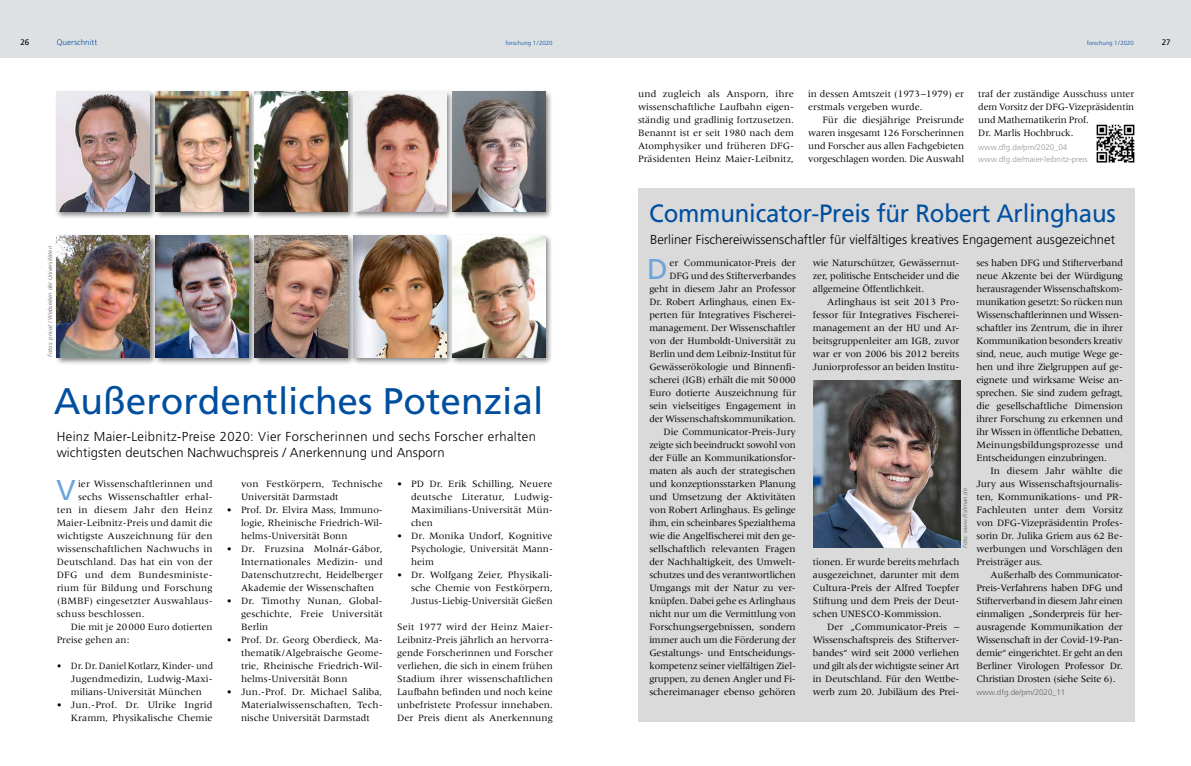
<style>
.page{position:relative;width:1191px;height:766px;background:#fff}
.page>*{position:absolute;margin:0;border:0;box-sizing:border-box;transform-origin:0 0}
.t1{font:37px "Frutiger LT Std";color:#004f9f}
.t2{font:28.6px "Frutiger LT Std";color:#6ca5da}
.t3{font:25px "Frutiger LT Std";letter-spacing:-.01em;color:#004f9f;scale:.96 1}
.t4{font:300 13px/16px "Frutiger LT Std";letter-spacing:.03em;color:#000}
.t5{font:300 13px "Frutiger LT Std";letter-spacing:.01em;color:#000}
.t6{font:10px/13px "Meridien LT Std";letter-spacing:-.01em;color:#000;text-align:justify}
.t7{font:10px/13px "Meridien LT Std";letter-spacing:.01em;color:#000}
.t8{font:10px/13px "Meridien LT Std";letter-spacing:-.01em;color:#000;scale:.96 1}
.t9{font:10px "Meridien LT Std";letter-spacing:.035em;color:#000}
.t10{font:10px "Meridien LT Std";letter-spacing:.02em;color:#000}
.t11{font:300 8px/12px "Frutiger LT Std";color:#91989c}
.t12{font:300 8px "Frutiger LT Std";color:#646363}
.t13{font:300 8px "Frutiger LT Std";letter-spacing:.01em;color:#004f9f}
.t14{font:8px "Frutiger LT Std";color:#000}
.t15{font:italic 300 6px "Frutiger LT Std";letter-spacing:.01em;color:#646363}
.t16{font:300 6px "Frutiger LT Std";color:#004f9f}
</style>
<div class="page">
<div style="left:0;top:0;width:1191px;height:58px;background:#dee1e3"></div>
<div style="left:54px;top:89px;width:104px;height:131px;background:#000;opacity:.5"></div>
<img style="left:57px;top:92px;width:93px;height:120px">
<div style="left:153px;top:89px;width:104px;height:131px;background:#000;opacity:.5"></div>
<img style="left:156px;top:92px;width:92px;height:120px">
<div style="left:153px;top:233px;width:104px;height:132px;background:#000;opacity:.5"></div>
<img style="left:158px;top:236px;width:90px;height:121px">
<div style="left:252px;top:89px;width:103px;height:131px;background:#000;opacity:.5"></div>
<img style="left:254px;top:92px;width:93px;height:120px">
<div style="left:252px;top:233px;width:103px;height:132px;background:#000;opacity:.5"></div>
<img style="left:254px;top:236px;width:93px;height:121px">
<div style="left:351px;top:89px;width:103px;height:131px;background:#000;opacity:.5"></div>
<img style="left:353px;top:92px;width:93px;height:120px">
<div style="left:351px;top:233px;width:103px;height:132px;background:#000;opacity:.5"></div>
<img style="left:353px;top:236px;width:93px;height:121px">
<div style="left:449px;top:89px;width:104px;height:131px;background:#000;opacity:.5"></div>
<img style="left:452px;top:92px;width:93px;height:120px">
<div style="left:54px;top:233px;width:104px;height:132px;background:#000;opacity:.5"></div>
<img style="left:57px;top:236px;width:93px;height:121px">
<div style="left:449px;top:233px;width:104px;height:132px;background:#000;opacity:.5"></div>
<img style="left:452px;top:236px;width:93px;height:121px">
<img style="left:1096px;top:124px;width:39px;height:39px">
<div style="left:638px;top:188px;width:496px;height:533px;background:#dadada"></div>
<img style="left:813px;top:380px;width:147px;height:167px">
<p class="t14" style="left:20px;top:37px;width:10px">26</p>
<p class="t13" style="left:57px;top:37px;width:42px">Querschnitt</p>
<p class="t16" style="left:505px;top:39px;width:49px">forschung 1/2020</p>
<p class="t16" style="left:1086px;top:39px;width:49px">forschung 1/2020</p>
<p class="t14" style="left:1161px;top:37px;width:10px">27</p>
<p class="t15" style="left:47px;top:357px;width:112px;rotate:-90deg">Fotos: privat / Webseiten der Universitäten</p>
<h1 class="t1" style="left:54px;top:379px;width:491px">Außerordentliches Potenzial</h1>
<h3 class="t4" style="left:57px;top:429px;width:481px">Heinz Maier-Leibnitz-Preise 2020: Vier Forscherinnen und sechs Forscher erhalten wichtigsten deutschen Nachwuchspreis / Anerkennung und Ansporn</h3>
<h2 class="t2" style="left:57px;top:473px;width:21px">V</h2>
<p class="t7" style="left:78px;top:477px;width:136px">ier Wissenschaftlerinnen und</p>
<p class="t7" style="left:241px;top:477px;width:143px">von Festkörpern, Technische<br>Universität Darmstadt</p>
<p class="t6" style="left:241px;top:503px;width:143px;text-indent:-14px">• Prof. Dr. Elvira Mass, Immuno&shy;logie, Rheinische Friedrich-Wil&shy;helms-Universität Bonn</p>
<p class="t6" style="left:241px;top:542px;width:143px;text-indent:-14px">• Dr. Fruzsina Molnár-Gábor, Internationales Medizin- und Datenschutzrecht, Heidelberger Akademie der Wissenschaften</p>
<p class="t7" style="left:241px;top:594px;width:143px;text-indent:-14px">• Dr. Timothy Nunan, Global&shy;geschichte, Freie Universität<br>Berlin</p>
<p class="t6" style="left:241px;top:633px;width:143px;text-indent:-14px">• Prof. Dr. Georg Oberdieck, Ma&shy;thematik/Algebraische Geome&shy;trie, Rheinische Friedrich-Wil&shy;helms-Universität Bonn</p>
<p class="t6" style="left:241px;top:685px;width:143px;text-indent:-14px">• Jun.-Prof. Dr. Michael Saliba, Materialwissenschaften, Tech&shy;nische Universität Darmstadt</p>
<p class="t6" style="left:411px;top:477px;width:143px;text-indent:-14px">• PD Dr. Erik Schilling, Neuere deutsche Literatur, Ludwig-Maximilians-Universität Mün&shy;chen</p>
<p class="t6" style="left:411px;top:529px;width:143px;text-indent:-14px">• Dr. Monika Undorf, Kognitive Psychologie, Universität Mann&shy;heim</p>
<p class="t6" style="left:411px;top:568px;width:143px;text-indent:-14px">• Dr. Wolfgang Zeier, Physikali&shy;sche Chemie von Festkörpern, Justus-Liebig-Universität Gießen</p>
<p class="t6" style="left:397px;top:620px;width:158px">Seit 1977 wird der Heinz Maier-Leibnitz-Preis jährlich an hervorra&shy;gende Forscherinnen und Forscher verliehen, die sich in einem frühen Stadium ihrer wissenschaftlichen Laufbahn befinden und noch keine unbefristete Professur innehaben.<br>Der Preis dient als Anerkennung</p>
<p class="t6" style="left:78px;top:490px;width:134px">sechs Wissenschaftler erhal-</p>
<p class="t9" style="left:57px;top:504px;width:157px">ten in diesem Jahr den Heinz</p>
<p class="t7" style="left:57px;top:516px;width:157px">Maier-Leibnitz-Preis und damit die</p>
<p class="t7" style="left:57px;top:529px;width:157px">wichtigste Auszeichnung für den</p>
<p class="t7" style="left:57px;top:542px;width:157px">wissenschaftlichen Nachwuchs in</p>
<p class="t7" style="left:57px;top:555px;width:157px">Deutschland. Das hat ein von der</p>
<p class="t10" style="left:57px;top:569px;width:157px">DFG und dem Bundesministe-</p>
<p class="t7" style="left:57px;top:581px;width:157px">rium für Bildung und Forschung</p>
<p class="t7" style="left:57px;top:594px;width:157px">(BMBF) eingesetzter Auswahlaus-</p>
<p class="t7" style="left:57px;top:607px;width:89px">schuss beschlossen.</p>
<p class="t6" style="left:71px;top:620px;width:143px">Die mit je 20000 Euro dotierten</p>
<p class="t6" style="left:57px;top:633px;width:74px">Preise gehen an:</p>
<p class="t8" style="left:71px;top:659px;width:149px;text-indent:-14px">• Dr. Dr. Daniel Kotlarz, Kinder- und<br>Jugendmedizin, Ludwig-Maxi&shy;milians-Universität München</p>
<p class="t6" style="left:57px;top:698px;width:157px;text-align:right">• Jun.-Prof. Dr. Ulrike Ingrid<br>Kramm, Physikalische Chemie</p>
<p class="t6" style="left:638px;top:87px;width:157px">und zugleich als Ansporn, ihre wissenschaftliche Laufbahn eigen&shy;ständig und gradlinig fortzusetzen.<br>Benannt ist er seit 1980 nach dem Atomphysiker und früheren DFG-Präsidenten Heinz Maier-Leibnitz,</p>
<p class="t6" style="left:808px;top:87px;width:157px">in dessen Amtszeit (1973–1979) er erstmals vergeben wurde.</p>
<p class="t6" style="left:808px;top:113px;width:157px;text-indent:14px">Für die diesjährige Preisrunde waren insgesamt 126 Forscherinnen und Forscher aus allen Fachgebieten vorgeschlagen worden. Die Auswahl</p>
<p class="t6" style="left:978px;top:87px;width:157px;text-align:left">traf der zuständige Ausschuss unter dem Vorsitz der DFG-Vizepräsidentin und Mathematikerin Prof.<br>Dr. Marlis Hochbruck.</p>
<p class="t11" style="left:978px;top:141px;width:111px">www.dfg.de/pm/2020_04 www.dfg.de/maier-leibnitz-preis</p>
<h3 class="t3" style="left:649px;top:199px;width:487px">Communicator-Preis für Robert Arlinghaus</h3>
<h3 class="t5" style="left:650px;top:232px;width:466px">Berliner Fischereiwissenschaftler für vielfältiges kreatives Engagement ausgezeichnet</h3>
<p class="t6" style="left:649px;top:256px;width:148px;text-align:right">er Communicator-Preis der DFG und des Stifterverbandes geht in diesem Jahr an Professor Dr. Robert Arlinghaus, einen Ex&shy;perten für Integratives Fischerei&shy;management. Der Wissenschaftler von der Humboldt-Universität zu Berlin und dem Leibniz-Institut für Gewässerökologie und Binnenfi&shy;scherei (IGB) erhält die mit 50000<br>Euro dotierte Auszeichnung für sein vielseitiges Engagement in der Wissenschaftskommunikation.<br>Die Communicator-Preis-Jury zeigte sich beeindruckt sowohl von der Fülle an Kommunikationsfor&shy;maten als auch der strategischen und konzeptionsstarken Planung und Umsetzung der Aktivitäten von Robert Arlinghaus. Es gelinge ihm, ein scheinbares Spezialthema wie die Angelfischerei mit den ge&shy;sellschaftlich relevanten Fragen der Nachhaltigkeit, des Umwelt&shy;schutzes und des verantwortlichen Umgangs mit der Natur zu ver&shy;knüpfen. Dabei gehe es Arlinghaus nicht nur um die Vermittlung von Forschungsergebnissen, sondern immer auch um die Förderung der Gestaltungs- und Entscheidungs&shy;kompetenz seiner vielfältigen Ziel&shy;gruppen, zu denen Angler und Fi&shy;schereimanager ebenso gehören</p>
<p class="t6" style="left:813px;top:256px;width:148px">wie Naturschützer, Gewässernut&shy;zer, politische Entscheider und die allgemeine Öffentlichkeit.</p>
<h2 class="t2" style="left:647px;top:252px;width:22px">D</h2>
<p class="t6" style="left:813px;top:295px;width:148px;text-indent:14px">Arlinghaus ist seit 2013 Pro&shy;fessor für Integratives Fischerei&shy;management an der HU und Ar&shy;beitsgruppenleiter am IGB, zuvor war er von 2006 bis 2012 bereits Juniorprofessor an beiden Institu-</p>
<p class="t15" style="left:961px;top:548px;width:61px;rotate:-90deg">Foto: www.ifishman.de</p>
<p class="t6" style="left:813px;top:555px;width:148px">tionen. Er wurde bereits mehrfach ausgezeichnet, darunter mit dem Cultura-Preis der Alfred Toepfer Stiftung und dem Preis der Deut&shy;schen UNESCO-Kommission.</p>
<p class="t6" style="left:813px;top:620px;width:148px;text-indent:14px">Der „Communicator-Preis – Wissenschaftspreis des Stifterver&shy;bandes“ wird seit 2000 verliehen und gilt als der wichtigste seiner Art in Deutschland. Für den Wettbe&shy;werb zum 20. Jubiläum des Prei-</p>
<p class="t6" style="left:976px;top:256px;width:148px">ses haben DFG und Stifterverband neue Akzente bei der Würdigung herausragender Wissenschaftskom&shy;munikation gesetzt: So rücken nun Wissenschaftlerinnen und Wissen&shy;schaftler ins Zentrum, die in ihrer Kommunikation besonders kreativ sind, neue, auch mutige Wege ge&shy;hen und ihre Zielgruppen auf ge&shy;eignete und wirksame Weise an&shy;sprechen. Sie sind zudem gefragt, die gesellschaftliche Dimension ihrer Forschung zu erkennen und ihr Wissen in öffentliche Debatten, Meinungsbildungsprozesse und Entscheidungen einzubringen.</p>
<p class="t6" style="left:976px;top:464px;width:148px;text-indent:14px">In diesem Jahr wählte die Jury aus Wissenschaftsjournalis&shy;ten, Kommunikations- und PR-Fachleuten unter dem Vorsitz von DFG-Vizepräsidentin Profes&shy;sorin Dr. Julika Griem aus 62 Be&shy;werbungen und Vorschlägen den Preisträger aus.</p>
<p class="t6" style="left:976px;top:568px;width:148px;text-indent:14px">Außerhalb des Communicator-Preis-Verfahrens haben DFG und Stifterverband in diesem Jahr einen einmaligen „Sonderpreis für her&shy;ausragende Kommunikation der Wissenschaft in der Covid-19-Pan&shy;demie“ eingerichtet. Er geht an den Berliner Virologen Professor Dr.<br>Christian Drosten (siehe Seite 6).</p>
<p class="t12" style="left:976px;top:687px;width:90px">www.dfg.de/pm/2020_11</p>
</div>
